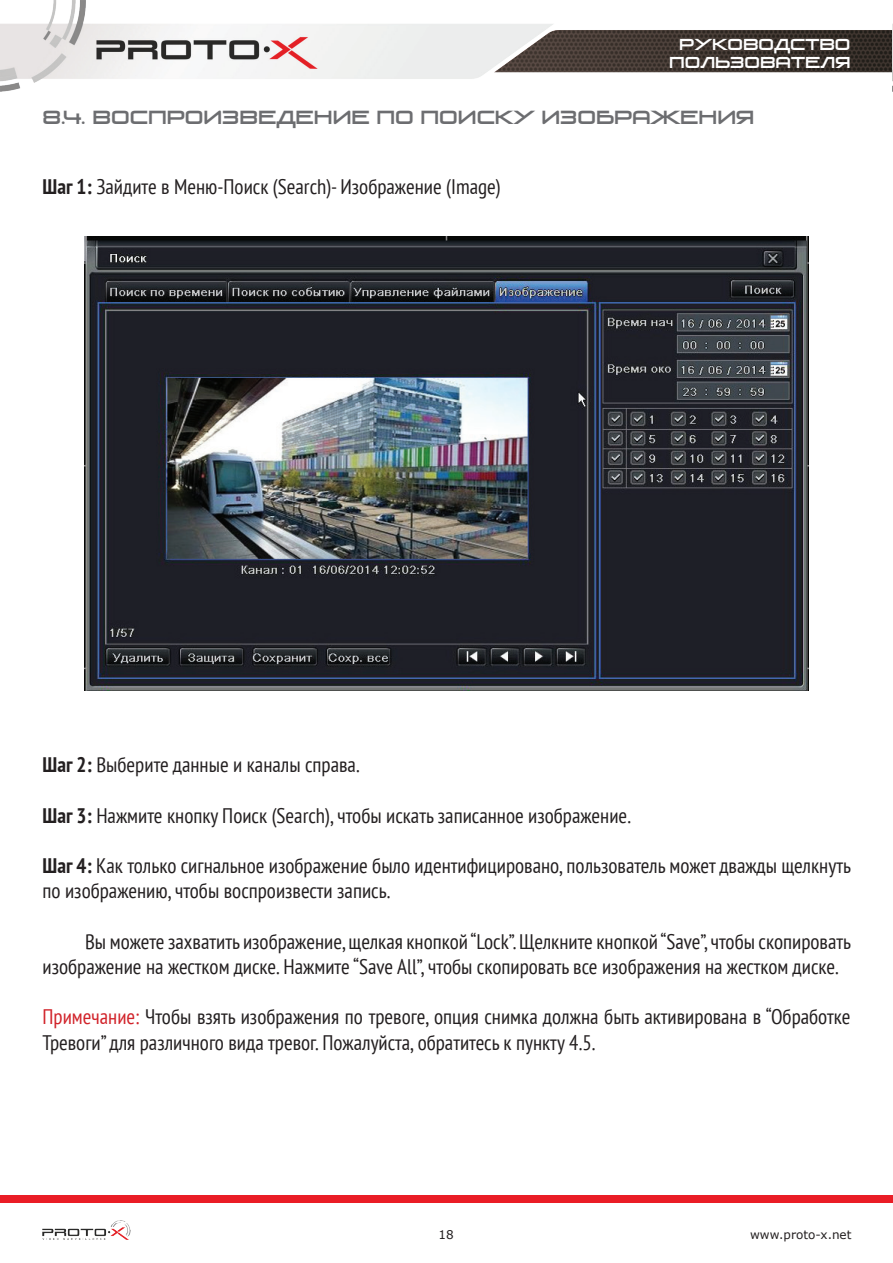
<style>
.page{position:relative;width:893px;height:1263px;background:#fff}
.page>*{position:absolute;margin:0;border:0;box-sizing:border-box;transform-origin:0 0}
.t1{font:condensed 21px/25.2px "PT Sans";color:#231f20}
.t2{font:18px "Venus Rising";color:#6c6d70}
.t3{font:15px/18px "Venus Rising";color:#fff;text-align:right}
.t4{font:12px "Verdana";color:#231f20}
.s1{font-weight:700}
.s2{color:#d1232a}
</style>
<div class="page">
<img style="left:0;top:0;width:893px;height:92px">
<div style="left:0;top:1196px;width:893px;height:7px;background:#ea1d26"></div>
<img style="left:43px;top:1220px;width:87px;height:20px">
<img style="left:84px;top:236px;width:725px;height:454px">
<p class="t3" style="left:669px;top:35px;width:183px">руководство поль3ователя</p>
<p class="t2" style="left:43px;top:106px;width:713px">8.4. Воспрои3ведение по поиску и3ображения</p>
<p class="t1" style="left:43px;top:174px;width:460px"><span class="s1">Шаг 1:</span> Зайдите в Меню-Поиск (Search)- Изображение (Image)</p>
<p class="t1" style="left:43px;top:752px;width:318px"><span class="s1">Шаг 2:</span> Выберите данные и каналы справа.</p>
<p class="t1" style="left:43px;top:802px;width:590px"><span class="s1">Шаг 3:</span> Нажмите кнопку Поиск (Search), чтобы искать записанное изображение.</p>
<p class="t1" style="left:43px;top:853px;width:810px"><span class="s1">Шаг 4:</span> Как только сигнальное изображение было идентифицировано, пользователь может дважды щелкнуть по изображению, чтобы воспроизвести запись.</p>
<p class="t1" style="left:43px;top:928px;width:810px;text-indent:43px">Вы можете захватить изображение, щелкая кнопкой “Lock”. Щелкните кнопкой “Save”, чтобы скопировать изображение на жестком диске. Нажмите “Save All”, чтобы скопировать все изображения на жестком диске.</p>
<p class="t1" style="left:43px;top:1004px;width:809px"><span class="s2">Примечание:</span> Чтобы взять изображения по тревоге, опция снимка должна быть активирована в “Обработке<br>Тревоги” для различного вида тревог. Пожалуйста, обратитесь к пункту 4.5.</p>
<p class="t4" style="left:439px;top:1227px;width:17px">18</p>
<p class="t4" style="left:750px;top:1227px;width:103px">www.proto-x.net</p>
</div>
